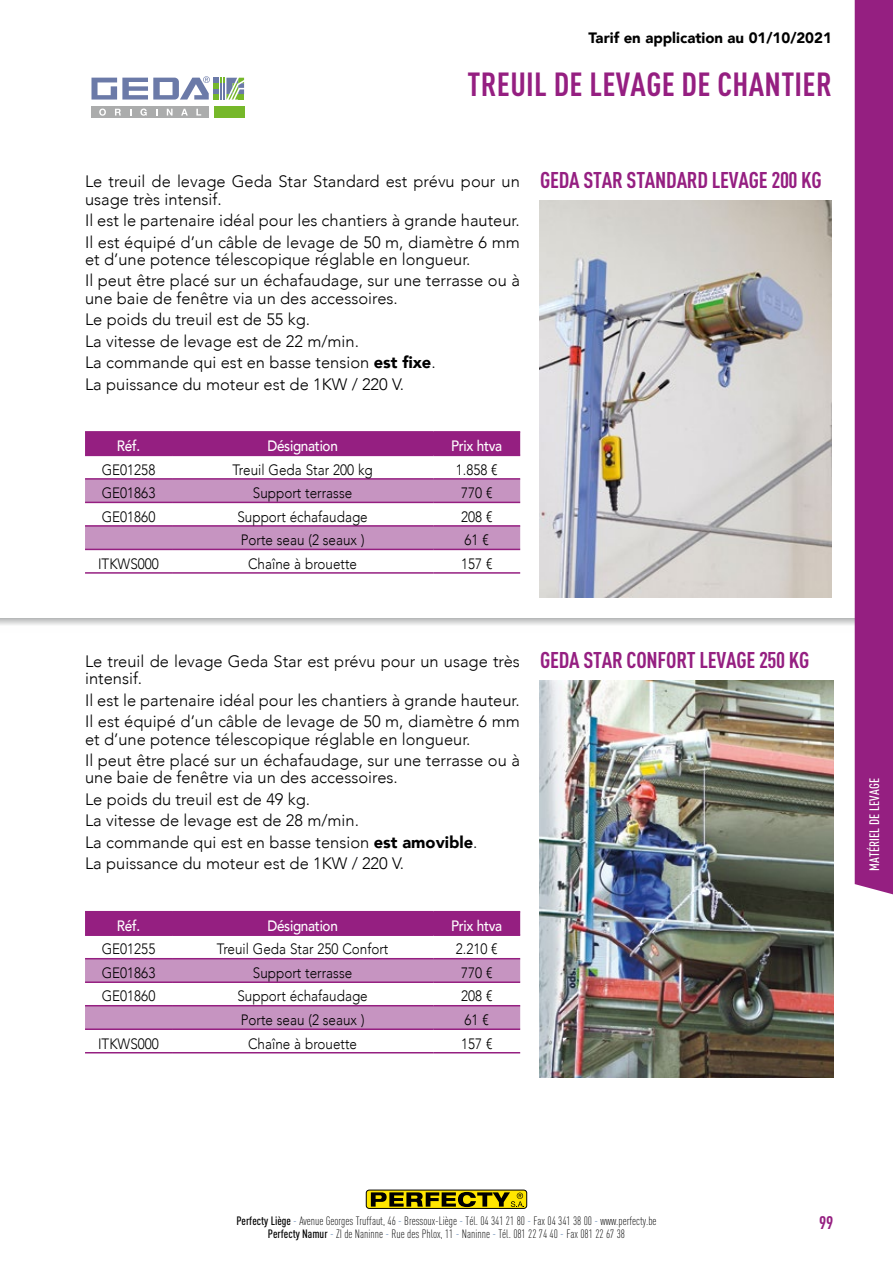
<style>
.page{position:relative;width:893px;height:1263px;background:#fff}
.page>*{position:absolute;margin:0;border:0;box-sizing:border-box;transform-origin:0 0}
.t1{font:700 condensed 33px "DINOT";letter-spacing:.01em;color:#951f81}
.t2{font:700 condensed 22.5px "DINOT";letter-spacing:-.01em;color:#951f81}
.t3{font:700 condensed 18px "DINOT";color:#951f81}
.t4{font:300 16.5px/21.5px "Avenir";color:#000}
.t5{font:300 15px "Avenir";color:#000;scale:.9 1}
.t6{font:500 15px "Avenir";letter-spacing:-.02em;color:#fff;scale:.9 1}
.t7{font:900 15px "Avenir";color:#000}
.t8{font:500 condensed 13.5px "DINOT";letter-spacing:.01em;color:#fff}
.t9{font:300 condensed 12px/13.5px "DINOT";color:#000;text-align:center}
.s1{font-weight:900}
.s2{font-weight:500}
.s3{color:#35649e}
</style>
<div class="page">
<img style="left:540px;top:200px;width:292px;height:397px">
<img style="left:540px;top:680px;width:293px;height:397px">
<svg style="left:0;top:618px;width:855px;height:15px"></svg>
<div style="left:855px;top:0;width:38px;height:895px;background:#951f81"></div>
<div style="left:366px;top:1190px;width:161px;height:18px;border:1px solid #000;border-radius:3px"></div>
<svg style="left:371px;top:1192px;width:153px;height:15px;background:#807300"></svg>
<div style="left:85px;top:433px;width:435px;height:22px;background:#951f81"></div>
<svg style="left:85px;top:456px;width:435px;height:95px"></svg>
<svg style="left:85px;top:480px;width:435px;height:69px"></svg>
<hr style="left:85px;top:431px;width:87px;height:2px;background:#951f81">
<hr style="left:172px;top:431px;width:261px;height:2px;background:#951f81">
<hr style="left:433px;top:431px;width:87px;height:2px;background:#951f81">
<hr style="left:85px;top:455px;width:87px;height:1px;background:#951f81">
<hr style="left:172px;top:455px;width:261px;height:1px;background:#951f81">
<hr style="left:433px;top:455px;width:87px;height:1px;background:#951f81">
<hr style="left:85px;top:478px;width:87px;height:2px;background:#951f81">
<hr style="left:172px;top:478px;width:261px;height:2px;background:#951f81">
<hr style="left:433px;top:478px;width:87px;height:2px;background:#951f81">
<hr style="left:85px;top:502px;width:87px;height:1px;background:#951f81">
<hr style="left:172px;top:502px;width:261px;height:1px;background:#951f81">
<hr style="left:433px;top:502px;width:87px;height:1px;background:#951f81">
<hr style="left:85px;top:525px;width:87px;height:2px;background:#951f81">
<hr style="left:172px;top:525px;width:261px;height:2px;background:#951f81">
<hr style="left:433px;top:525px;width:87px;height:2px;background:#951f81">
<hr style="left:85px;top:549px;width:87px;height:1px;background:#951f81">
<hr style="left:172px;top:549px;width:261px;height:1px;background:#951f81">
<hr style="left:433px;top:549px;width:87px;height:1px;background:#951f81">
<hr style="left:85px;top:572px;width:87px;height:2px;background:#951f81">
<hr style="left:172px;top:572px;width:261px;height:2px;background:#951f81">
<hr style="left:433px;top:572px;width:87px;height:2px;background:#951f81">
<div style="left:85px;top:912px;width:435px;height:22px;background:#951f81"></div>
<svg style="left:85px;top:959px;width:435px;height:69px"></svg>
<hr style="left:85px;top:911px;width:87px;height:1px;background:#951f81">
<hr style="left:172px;top:911px;width:261px;height:1px;background:#951f81">
<hr style="left:433px;top:911px;width:87px;height:1px;background:#951f81">
<hr style="left:85px;top:934px;width:87px;height:2px;background:#951f81">
<hr style="left:172px;top:934px;width:261px;height:2px;background:#951f81">
<hr style="left:433px;top:934px;width:87px;height:2px;background:#951f81">
<hr style="left:85px;top:958px;width:87px;height:1px;background:#951f81">
<hr style="left:172px;top:958px;width:261px;height:1px;background:#951f81">
<hr style="left:433px;top:958px;width:87px;height:1px;background:#951f81">
<hr style="left:85px;top:981px;width:87px;height:2px;background:#951f81">
<hr style="left:172px;top:981px;width:261px;height:2px;background:#951f81">
<hr style="left:433px;top:981px;width:87px;height:2px;background:#951f81">
<hr style="left:85px;top:1005px;width:87px;height:1px;background:#951f81">
<hr style="left:172px;top:1005px;width:261px;height:1px;background:#951f81">
<hr style="left:433px;top:1005px;width:87px;height:1px;background:#951f81">
<hr style="left:85px;top:1028px;width:87px;height:2px;background:#951f81">
<hr style="left:172px;top:1028px;width:261px;height:2px;background:#951f81">
<hr style="left:433px;top:1028px;width:87px;height:2px;background:#951f81">
<hr style="left:85px;top:1052px;width:87px;height:1px;background:#951f81">
<hr style="left:172px;top:1052px;width:261px;height:1px;background:#951f81">
<hr style="left:433px;top:1052px;width:87px;height:1px;background:#951f81">
<div style="left:91px;top:106px;width:118px;height:12px;background:#abacac"></div>
<svg style="left:99px;top:109px;width:7px;height:7px"></svg>
<svg style="left:115px;top:109px;width:6px;height:7px"></svg>
<svg style="left:140px;top:109px;width:7px;height:7px"></svg>
<svg style="left:167px;top:109px;width:6px;height:7px"></svg>
<svg style="left:181px;top:109px;width:7px;height:7px"></svg>
<svg style="left:196px;top:109px;width:5px;height:7px"></svg>
<div style="left:214px;top:106px;width:30px;height:12px;background:#76b82a"></div>
<svg style="left:91px;top:76px;width:153px;height:24px"></svg>
<p class="t7" style="left:588px;top:25px;width:245px">Tarif en application au 01/10/2021</p>
<h1 class="t1" style="left:467px;top:64px;width:366px">TREUIL DE LEVAGE DE CHANTIER</h1>
<p class="t4" style="left:85px;top:173px;width:436px;line-height:17.2px">Le treuil de levage Geda Star Standard est prévu pour un usage très intensif.</p>
<p class="t4" style="left:85px;top:210px;width:436px">Il est le partenaire idéal pour les chantiers à grande hauteur.<br>Il est équipé d’un câble de levage de 50 m, diamètre 6 mm</p>
<p class="t4" style="left:85px;top:248px;width:436px">et d’une potence télescopique réglable en longueur.<br>Il peut être placé sur un échafaudage, sur une terrasse ou à</p>
<p class="t4" style="left:85px;top:287px;width:352px">une baie de fenêtre via un des accessoires.<br>Le poids du treuil est de 55 kg.<br>La vitesse de levage est de 22 m/min.<br>La commande qui est en basse tension <span class="s1">est fixe</span>.<br>La puissance du moteur est de 1KW / 220 V.</p>
<p class="t6" style="left:117px;top:433px;width:27px">Réf.</p>
<p class="t6" style="left:267px;top:433px;width:80px">Désignation</p>
<p class="t6" style="left:451px;top:433px;width:58px">Prix htva</p>
<p class="t5" style="left:102px;top:461px;width:61px">GE01258</p>
<p class="t5" style="left:232px;top:461px;width:157px">Treuil Geda Star 200 kg</p>
<p class="t5" style="left:456px;top:461px;width:48px">1.858 €</p>
<p class="t5" style="left:102px;top:484px;width:61px">GE01863</p>
<p class="t5" style="left:253px;top:484px;width:112px">Support terrasse</p>
<p class="t5" style="left:461px;top:484px;width:36px">770 €</p>
<p class="t5" style="left:102px;top:508px;width:61px">GE01860</p>
<p class="t5" style="left:237px;top:508px;width:146px">Support échafaudage</p>
<p class="t5" style="left:461px;top:508px;width:36px">208 €</p>
<p class="t5" style="left:241px;top:531px;width:139px">Porte seau (2 seaux )</p>
<p class="t5" style="left:465px;top:531px;width:28px">61 €</p>
<p class="t5" style="left:98px;top:555px;width:69px">ITKWS000</p>
<p class="t5" style="left:248px;top:555px;width:123px">Chaîne à brouette</p>
<p class="t5" style="left:461px;top:555px;width:36px">157 €</p>
<h2 class="t2" style="left:540px;top:166px;width:283px">GEDA STAR STANDARD LEVAGE 200 KG</h2>
<p class="t4" style="left:85px;top:653px;width:436px;line-height:17.2px">Le treuil de levage Geda Star est prévu pour un usage très intensif.</p>
<p class="t4" style="left:85px;top:689px;width:436px">Il est le partenaire idéal pour les chantiers à grande hauteur.<br>Il est équipé d’un câble de levage de 50 m, diamètre 6 mm</p>
<p class="t4" style="left:85px;top:728px;width:436px">et d’une potence télescopique réglable en longueur.<br>Il peut être placé sur un échafaudage, sur une terrasse ou à</p>
<p class="t4" style="left:85px;top:767px;width:394px">une baie de fenêtre via un des accessoires.<br>Le poids du treuil est de 49 kg.<br>La vitesse de levage est de 28 m/min.<br>La commande qui est en basse tension <span class="s1">est amovible</span>.<br>La puissance du moteur est de 1KW / 220 V.</p>
<p class="t6" style="left:117px;top:913px;width:27px">Réf.</p>
<p class="t6" style="left:267px;top:913px;width:80px">Désignation</p>
<p class="t6" style="left:451px;top:913px;width:58px">Prix htva</p>
<p class="t5" style="left:102px;top:940px;width:61px">GE01255</p>
<p class="t5" style="left:217px;top:940px;width:192px">Treuil Geda Star 250 Confort</p>
<p class="t5" style="left:456px;top:940px;width:48px">2.210 €</p>
<p class="t5" style="left:102px;top:964px;width:61px">GE01863</p>
<p class="t5" style="left:253px;top:964px;width:112px">Support terrasse</p>
<p class="t5" style="left:461px;top:964px;width:36px">770 €</p>
<p class="t5" style="left:102px;top:987px;width:61px">GE01860</p>
<p class="t5" style="left:237px;top:987px;width:146px">Support échafaudage</p>
<p class="t5" style="left:461px;top:987px;width:36px">208 €</p>
<p class="t5" style="left:241px;top:1011px;width:139px">Porte seau (2 seaux )</p>
<p class="t5" style="left:465px;top:1011px;width:28px">61 €</p>
<p class="t5" style="left:98px;top:1034px;width:69px">ITKWS000</p>
<p class="t5" style="left:248px;top:1034px;width:123px">Chaîne à brouette</p>
<p class="t5" style="left:461px;top:1034px;width:36px">157 €</p>
<h2 class="t2" style="left:540px;top:646px;width:271px">GEDA STAR CONFORT LEVAGE 250 KG</h2>
<p class="t8" style="left:866px;top:871px;width:95px;rotate:-90deg">MATÉRIEL DE LEVAGE</p>
<p class="t9" style="left:236px;top:1213px;width:422px"><span class="s2">Perfecty Liège</span> <span class="s3">-</span> Avenue Georges Truffaut, 46 <span class="s3">-</span> Bressoux-Liège <span class="s3">-</span> Tél. 04 341 21 80 <span class="s3">-</span> Fax 04 341 38 00 <span class="s3">-</span> www.perfecty.be<br><span class="s2">Perfecty Namur</span> <span class="s3">-</span> ZI de Naninne <span class="s3">-</span> Rue des Phlox, 11 <span class="s3">-</span> Naninne <span class="s3">-</span> Tél. 081 22 74 40 <span class="s3">-</span> Fax 081 22 67 38</p>
<p class="t3" style="left:819px;top:1212px;width:16px">99</p>
</div>
